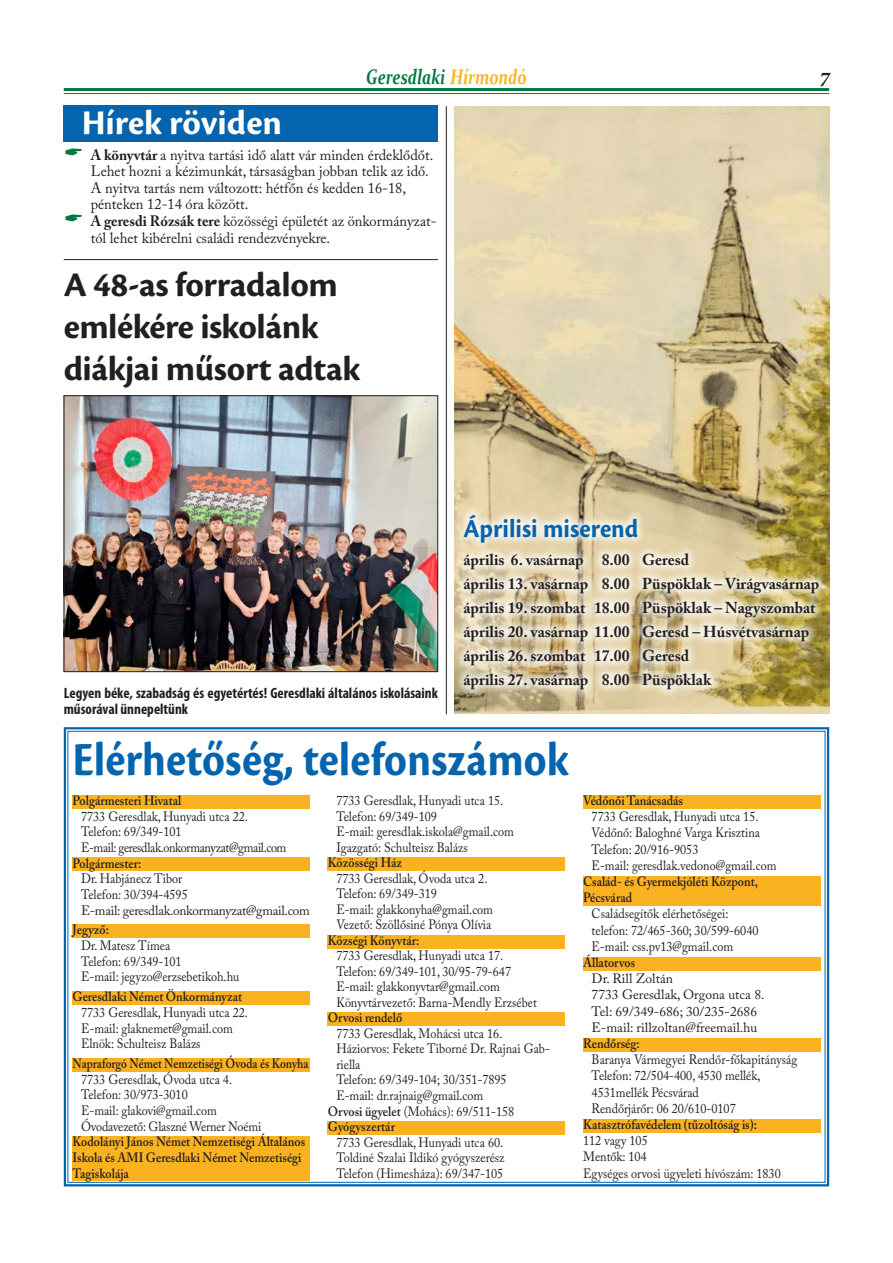
<style>
.page{position:relative;width:893px;height:1263px;background:#fff}
.page>*{position:absolute;margin:0;border:0;box-sizing:border-box;transform-origin:0 0}
.Cím_3hasáb{font:700 49.5px "Cronos Pro";letter-spacing:.005em;color:#0464ae;scale:.9 1}
.Cím_2hasáb{font:700 36px/42px "Cronos Pro";letter-spacing:-.01em;color:#231f20}
.Cím_2hasáb-2{font:700 36px "Cronos Pro";letter-spacing:-.005em;color:#fff}
.Cím_1hasáb{font:700 27px "Cronos Pro";color:#0464ae;scale:.93 1}
.t1{font:italic 700 21px "Constantia";color:#007840;scale:.75 1}
.t2{font:italic 700 21px "Minion Pro";color:#231f20}
.Szöveg{font:700 15.75px "Adobe Caslon Pro";color:#231f20}
.Body_text{font:15px/16.5px "Adobe Caslon Pro";color:#231f20;scale:.96 1}
.Képaláírás{font:700 condensed 15px/16.5px "Myriad Pro";color:#231f20}
.közcím_jó{font:13.5px/15.5px "Adobe Caslon Pro";color:#231f20;scale:.9 1}
.Közcím_alul_nincs_tagolás{font:600 13.5px "Adobe Caslon Pro";color:#231f20;scale:.9 1}
.Szöveg-2{font:13.5px/16.2px "Adobe Caslon Pro";color:#231f20}
.Szöveg-3{font:600 13.5px/15.6px "Adobe Caslon Pro";color:#231f20;scale:.9 1}
.Közcím_alul_nincs_tagolás-2{font:13.5px "Adobe Caslon Pro";color:#231f20;scale:.9 1}
.közcím_jó-2{font:600 13.5px/16.2px "Adobe Caslon Pro";color:#231f20;scale:.9 1}
.közcím_jó-3{font:13.5px/15.6px "Adobe Caslon Pro";letter-spacing:-.02em;color:#231f20;scale:.9 1}
.közcím_jó-4{font:13.5px/15.6px "Adobe Caslon Pro";letter-spacing:-.03em;color:#231f20;scale:.9 1}
.Közcím_alul_nincs_tagolás-3{font:600 13.5px "Adobe Caslon Pro";color:#231f20;scale:.85 1}
.s1{color:#fbb221}
.s2{font-weight:700}
.s3{font-weight:600}
</style>
<div class="page">
<hr style="left:64px;top:88px;width:765px;height:3px;background:#007840">
<hr style="left:64px;top:93px;width:765px;height:1px;background:#007840">
<div style="left:64px;top:106px;width:374px;height:36px;background:#0464ae"></div>
<svg style="left:63px;top:727px;width:767px;height:460px"></svg>
<img style="left:455px;top:106px;width:374px;height:608px">
<div style="left:454px;top:505px;width:375px;height:194px;background:#fff;opacity:.75"></div>
<hr style="left:446px;top:106px;width:1px;height:608px;background:#231f20">
<hr style="left:64px;top:259px;width:374px;height:1px;background:#231f20">
<img style="left:66px;top:397px;width:370px;height:273px">
<div style="left:64px;top:395px;width:374px;height:277px;border:1px solid #231f20"></div>
<h3 class="t1" style="left:366px;top:62px;width:215px">Geresdlaki <span class="s1">Hírmondó</span></h3>
<h3 class="t2" style="left:819px;top:64px;width:12px">7</h3>
<p class="Cím_2hasáb-2" style="left:82px;top:102px;width:202px">Hírek röviden</p>
<p class="Body_text" style="left:91px;top:146px;width:358px"><span class="s2">A könyvtár</span> a nyitva tartási idő alatt vár minden érdeklődőt.<br>Lehet hozni a kézimunkát, társaságban jobban telik az idő.<br>A nyitva tartás nem változott: hétfőn és kedden 16-18, pénteken 12-14 óra között.</p>
<p class="Body_text" style="left:91px;top:213px;width:362px"><span class="s2">A geresdi Rózsák tere</span> közösségi épületét az önkormányzat&shy;tól lehet kibérelni családi rendezvényekre.</p>
<p class="Cím_2hasáb" style="left:64px;top:264px;width:298px">A 48-as forradalom emlékére iskolánk diákjai műsort adtak</p>
<p class="Képaláírás" style="left:64px;top:684px;width:376px">Legyen béke, szabadság és egyetértés! Geresdlaki általános iskolásaink műsorával ünnepeltünk</p>
<p class="Cím_1hasáb" style="left:463px;top:513px;width:190px">Áprilisi miserend</p>
<p class="Szöveg" style="left:463px;top:550px;width:227px">április 6. vasárnap 8.00 Geresd</p>
<p class="Szöveg" style="left:463px;top:574px;width:357px">április 13. vasárnap 8.00 Püspöklak – Virágvasárnap</p>
<p class="Szöveg" style="left:463px;top:598px;width:353px">április 19. szombat 18.00 Püspöklak – Nagyszombat</p>
<p class="Szöveg" style="left:463px;top:622px;width:347px">április 20. vasárnap 11.00 Geresd – Húsvétvasárnap</p>
<p class="Szöveg" style="left:463px;top:646px;width:227px">április 26. szombat 17.00 Geresd</p>
<p class="Szöveg" style="left:463px;top:670px;width:249px">április 27. vasárnap 8.00 Püspöklak</p>
<p class="Cím_3hasáb" style="left:73px;top:731px;width:552px">Elérhetőség, telefonszámok</p>
<p class="közcím_jó-2" style="left:73px;top:792px;width:122px">Polgármesteri Hivatal</p>
<p class="közcím_jó" style="left:81px;top:808px;width:187px">7733 Geresdlak, Hunyadi utca 22.</p>
<p class="közcím_jó-4" style="left:81px;top:824px;width:230px">Telefon: 69/349-101<br>E-mail: geresdlak.onkormanyzat@gmail.com</p>
<p class="közcím_jó-2" style="left:73px;top:855px;width:78px">Polgármester:</p>
<p class="közcím_jó" style="left:81px;top:871px;width:114px">Dr. Habjánecz Tibor</p>
<p class="közcím_jó-3" style="left:81px;top:886px;width:256px">Telefon: 30/394-4595<br>E-mail: geresdlak.onkormanyzat@gmail.com</p>
<p class="közcím_jó-2" style="left:73px;top:922px;width:42px">Jegyző:</p>
<p class="közcím_jó" style="left:81px;top:938px;width:101px">Dr. Matesz Tímea</p>
<p class="közcím_jó" style="left:81px;top:953px;width:177px">Telefon: 69/349-101<br>E-mail: jegyzo@erzsebetikoh.hu</p>
<p class="Közcím_alul_nincs_tagolás" style="left:73px;top:989px;width:190px">Geresdlaki Német Önkormányzat</p>
<p class="közcím_jó" style="left:81px;top:1004px;width:187px">7733 Geresdlak, Hunyadi utca 22.</p>
<p class="közcím_jó" style="left:81px;top:1020px;width:170px">E-mail: glaknemet@gmail.com</p>
<p class="közcím_jó" style="left:81px;top:1036px;width:134px">Elnök: Schulteisz Balázs</p>
<p class="Közcím_alul_nincs_tagolás-3" style="left:73px;top:1055px;width:279px">Napraforgó Német Nemzetiségi Óvoda és Konyha</p>
<p class="közcím_jó" style="left:81px;top:1071px;width:169px">7733 Geresdlak, Óvoda utca 4.</p>
<p class="közcím_jó" style="left:81px;top:1087px;width:153px">Telefon: 30/973-3010<br>E-mail: glakovi@gmail.com</p>
<p class="közcím_jó" style="left:81px;top:1118px;width:202px">Óvodavezető: Glaszné Werner Noémi</p>
<p class="Szöveg-3" style="left:73px;top:1134px;width:260px">Kodolányi János Német Nemzetiségi Általános<br>Iskola és AMI Geresdlaki Német Nemzetiségi<br>Tagiskolája</p>
<p class="közcím_jó" style="left:336px;top:793px;width:187px">7733 Geresdlak, Hunyadi utca 15.</p>
<p class="közcím_jó" style="left:336px;top:808px;width:113px">Telefon: 69/349-109</p>
<p class="közcím_jó" style="left:336px;top:824px;width:199px">E-mail: geresdlak.iskola@gmail.com</p>
<p class="közcím_jó" style="left:336px;top:839px;width:148px">Igazgató: Schulteisz Balázs</p>
<p class="Közcím_alul_nincs_tagolás" style="left:328px;top:854px;width:84px">Közösségi Ház</p>
<p class="közcím_jó" style="left:336px;top:870px;width:169px">7733 Geresdlak, Óvoda utca 2.</p>
<p class="közcím_jó" style="left:336px;top:886px;width:176px">Telefon: 69/349-319<br>E-mail: glakkonyha@gmail.com</p>
<p class="közcím_jó" style="left:336px;top:917px;width:174px">Vezető: Szöllősiné Pónya Olívia</p>
<p class="Közcím_alul_nincs_tagolás" style="left:328px;top:932px;width:103px">Községi Könyvtár:</p>
<p class="közcím_jó" style="left:336px;top:948px;width:196px">7733 Geresdlak, Hunyadi utca 17.<br>Telefon: 69/349-101, 30/95-79-647</p>
<p class="közcím_jó" style="left:336px;top:979px;width:183px">E-mail: glakkonyvtar@gmail.com</p>
<p class="közcím_jó" style="left:336px;top:994px;width:224px">Könyvtárvezető: Barna-Mendly Erzsébet</p>
<p class="Közcím_alul_nincs_tagolás" style="left:328px;top:1010px;width:84px">Orvosi rendelő</p>
<p class="közcím_jó" style="left:336px;top:1025px;width:186px">7733 Geresdlak, Mohácsi utca 16.</p>
<p class="közcím_jó" style="left:336px;top:1041px;width:239px">Háziorvos: Fekete Tiborné Dr. Rajnai Gab&shy;riella</p>
<p class="közcím_jó" style="left:336px;top:1072px;width:191px">Telefon: 69/349-104; 30/351-7895</p>
<p class="közcím_jó" style="left:336px;top:1087px;width:165px">E-mail: dr.rajnaig@gmail.com</p>
<p class="Közcím_alul_nincs_tagolás-2" style="left:328px;top:1103px;width:209px"><span class="s3">Orvosi ügyelet</span> (Mohács): 69/511-158</p>
<p class="Közcím_alul_nincs_tagolás" style="left:328px;top:1118px;width:76px">Gyógyszertár</p>
<p class="közcím_jó" style="left:336px;top:1134px;width:187px">7733 Geresdlak, Hunyadi utca 60.</p>
<p class="közcím_jó" style="left:336px;top:1150px;width:188px">Toldiné Szalai Ildikó gyógyszerész<br>Telefon (Himesháza): 69/347-105</p>
<p class="Közcím_alul_nincs_tagolás" style="left:583px;top:792px;width:113px">Védőnői Tanácsadás</p>
<p class="közcím_jó" style="left:592px;top:809px;width:187px">7733 Geresdlak, Hunyadi utca 15.</p>
<p class="közcím_jó" style="left:592px;top:825px;width:189px">Védőnő: Baloghné Varga Krisztina</p>
<p class="közcím_jó" style="left:592px;top:841px;width:207px;line-height:16.2px">Telefon: 20/916-9053<br>E-mail: geresdlak.vedono@gmail.com</p>
<p class="közcím_jó-2" style="left:583px;top:873px;width:196px">Család- és Gyermekjóléti Központ,<br>Pécsvárad</p>
<p class="közcím_jó" style="left:592px;top:906px;width:187px;line-height:16.2px">Családsegítők elérhetőségei: telefon: 72/465-360; 30/599-6040</p>
<p class="közcím_jó" style="left:592px;top:938px;width:159px">E-mail: css.pv13@gmail.com</p>
<p class="Közcím_alul_nincs_tagolás" style="left:583px;top:954px;width:59px">Állatorvos</p>
<p class="Szöveg-2" style="left:592px;top:970px;width:83px">Dr. Rill Zoltán</p>
<p class="Szöveg-2" style="left:592px;top:987px;width:174px">7733 Geresdlak, Orgona utca 8.</p>
<p class="Szöveg-2" style="left:592px;top:1003px;width:167px">Tel: 69/349-686; 30/235-2686<br>E-mail: rillzoltan@freemail.hu</p>
<p class="Közcím_alul_nincs_tagolás" style="left:583px;top:1035px;width:64px">Rendőrség:</p>
<p class="közcím_jó" style="left:592px;top:1052px;width:230px">Baranya Vármegyei Rendőr-főkapitányság</p>
<p class="közcím_jó" style="left:592px;top:1068px;width:189px;line-height:16.2px">Telefon: 72/504-400, 4530 mellék,<br>4531mellék Pécsvárad<br>Rendőrjárőr: 06 20/610-0107</p>
<p class="Közcím_alul_nincs_tagolás" style="left:583px;top:1116px;width:195px">Katasztrófavédelem (tűzoltóság is):</p>
<p class="Közcím_alul_nincs_tagolás-2" style="left:583px;top:1133px;width:73px">112 vagy 105</p>
<p class="Közcím_alul_nincs_tagolás-2" style="left:583px;top:1149px;width:72px">Mentők: 104</p>
<p class="Közcím_alul_nincs_tagolás-2" style="left:583px;top:1165px;width:221px">Egységes orvosi ügyeleti hívószám: 1830</p>
</div>
